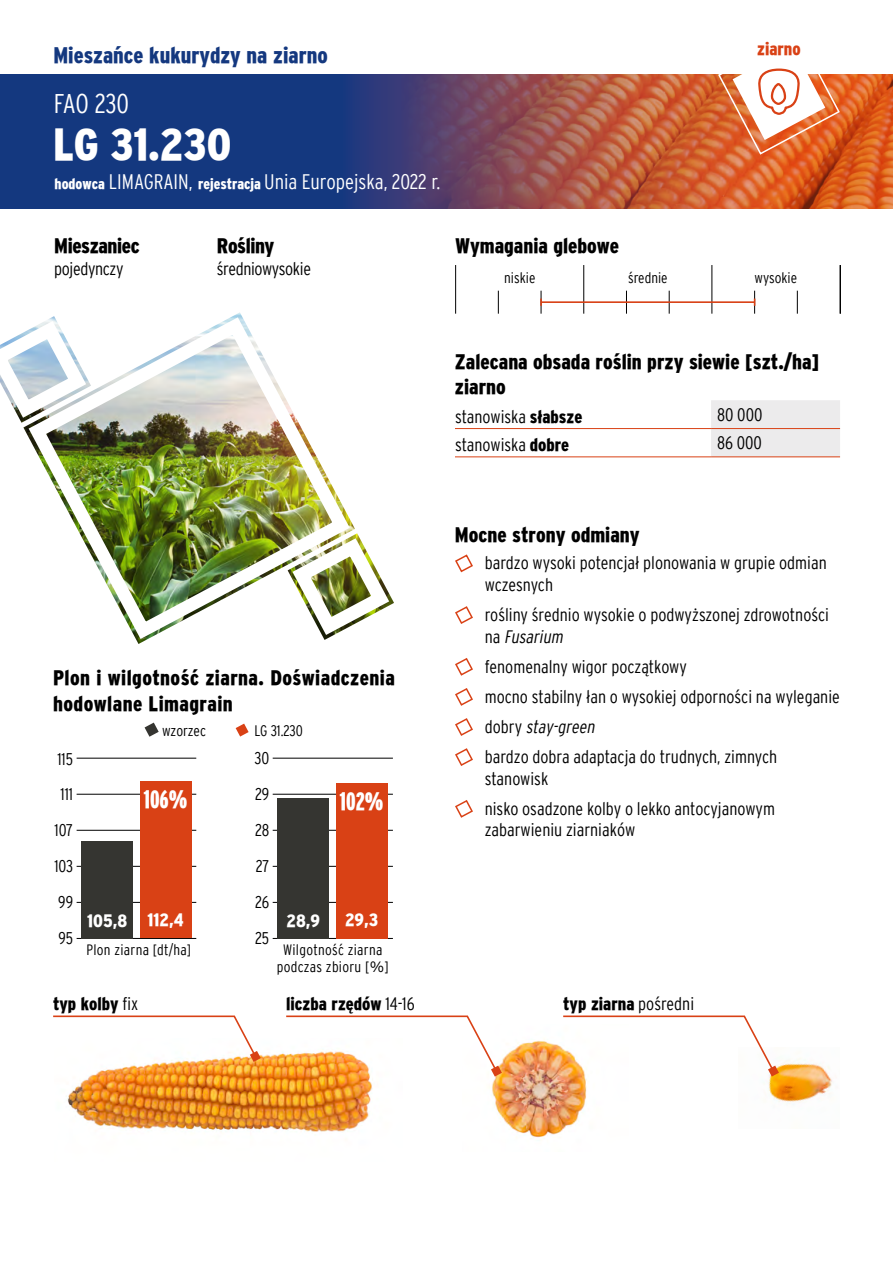
<style>
.page{position:relative;width:893px;height:1263px;background:#fff}
.page>*{position:absolute;margin:0;border:0;box-sizing:border-box;transform-origin:0 0}
.t1{font:900 condensed 45px "Interstate";letter-spacing:-.005em;color:#fff}
.t2{font:300 condensed 27px "Interstate";letter-spacing:-.015em;color:#fff}
.t3{font:900 extra-condensed 25.35px "Interstate";color:#fff}
.t4{font:900 condensed 22.5px "Interstate";color:#14387f}
.t5{font:900 condensed 21px/25.2px "Interstate";color:#000}
.t6{font:900 condensed 21px/25.2px "Interstate";letter-spacing:.02em;color:#000}
.t7{font:300 condensed 21px "Interstate";color:#fff}
.t8{font:900 condensed 21px "Interstate";letter-spacing:-.02em;color:#000}
.t9{font:300 condensed 18px/30.2px "Interstate";color:#000}
.t10{font:900 condensed 18px "Interstate";color:#000}
.t11{font:300 condensed 18px "Interstate";letter-spacing:-.02em;color:#000}
.t12{font:900 condensed 18px "Interstate";color:#fff}
.t13{font:900 condensed 18px "Interstate";color:#d94115}
.t14{font:300 condensed 16.95px/36px "Interstate";letter-spacing:-.005em;color:#000}
.t15{font:300 condensed 15.15px "Interstate";letter-spacing:-.005em;color:#000}
.t16{font:300 condensed 15px/16.5px "Interstate";letter-spacing:.02em;color:#000;text-align:center}
.t17{font:300 condensed 15px "Interstate";color:#000}
.s1{font-weight:900;font-size:15px}
.s2{font-weight:900}
.s3{font-stretch:normal}
.s4{font-style:italic}
.s5{font-weight:300}
</style>
<div class="page">
<div style="left:0;top:75px;width:384px;height:133px;background:#14387f"></div>
<img style="left:384px;top:75px;width:508px;height:133px">
<svg style="left:455px;top:554px;width:18px;height:19px"></svg>
<svg style="left:455px;top:606px;width:18px;height:18px"></svg>
<svg style="left:455px;top:658px;width:18px;height:18px"></svg>
<svg style="left:455px;top:688px;width:18px;height:18px"></svg>
<svg style="left:455px;top:718px;width:18px;height:18px"></svg>
<svg style="left:455px;top:748px;width:18px;height:18px"></svg>
<svg style="left:455px;top:800px;width:18px;height:18px"></svg>
<div style="left:711px;top:400px;width:129px;height:56px;background:#ecebec"></div>
<hr style="left:455px;top:428px;width:256px;height:1px;background:#d94115">
<hr style="left:711px;top:428px;width:129px;height:1px;background:#d94115">
<hr style="left:455px;top:456px;width:256px;height:1px;background:#d94115">
<hr style="left:711px;top:456px;width:129px;height:1px;background:#d94115">
<img style="left:20px;top:312px;width:338px;height:332px">
<svg style="left:0;top:323px;width:84px;height:92px"></svg>
<div style="left:295px;top:541px;width:92px;height:92px;border:13px solid #fff;border-radius:27px"></div>
<svg style="left:717px;top:68px;width:124px;height:88px"></svg>
<div style="left:771px;top:83px;width:15px;height:22px;border:2px solid #d94115;border-radius:7px"></div>
<img style="left:67px;top:1053px;width:306px;height:79px">
<img style="left:489px;top:1041px;width:98px;height:97px">
<img style="left:768px;top:1058px;width:65px;height:46px">
<svg style="left:562px;top:1015px;width:217px;height:61px"></svg>
<svg style="left:285px;top:1015px;width:217px;height:61px"></svg>
<svg style="left:53px;top:1015px;width:208px;height:47px"></svg>
<svg style="left:236px;top:724px;width:13px;height:12px"></svg>
<svg style="left:145px;top:722px;width:14px;height:15px"></svg>
<hr style="left:77px;top:938px;width:119px;height:1px;background:#000">
<hr style="left:77px;top:902px;width:119px;height:1px;background:#000">
<hr style="left:77px;top:866px;width:119px;height:1px;background:#000">
<hr style="left:77px;top:830px;width:119px;height:1px;background:#000">
<hr style="left:77px;top:758px;width:119px;height:1px;background:#000">
<hr style="left:77px;top:794px;width:119px;height:1px;background:#000">
<div style="left:140px;top:781px;width:51px;height:157px;background:#d94115"></div>
<div style="left:82px;top:841px;width:51px;height:97px;background:#353531"></div>
<hr style="left:273px;top:938px;width:120px;height:1px;background:#000">
<hr style="left:273px;top:902px;width:120px;height:1px;background:#000">
<hr style="left:273px;top:866px;width:120px;height:1px;background:#000">
<hr style="left:273px;top:830px;width:120px;height:1px;background:#000">
<hr style="left:273px;top:794px;width:120px;height:1px;background:#000">
<hr style="left:273px;top:758px;width:120px;height:1px;background:#000">
<div style="left:336px;top:783px;width:51px;height:156px;background:#d94115"></div>
<div style="left:278px;top:798px;width:51px;height:141px;background:#353531"></div>
<hr style="left:455px;top:265px;width:1px;height:49px;background:#000">
<hr style="left:583px;top:265px;width:1px;height:49px;background:#000">
<svg style="left:669px;top:291px;width:1px;height:23px"></svg>
<svg style="left:797px;top:291px;width:1px;height:23px"></svg>
<svg style="left:498px;top:291px;width:1px;height:23px"></svg>
<svg style="left:626px;top:291px;width:1px;height:23px"></svg>
<hr style="left:712px;top:265px;width:1px;height:49px;background:#000">
<hr style="left:840px;top:265px;width:1px;height:49px;background:#000">
<hr style="left:541px;top:301px;width:214px;height:2px;background:#d94115">
<svg style="left:540px;top:291px;width:2px;height:23px"></svg>
<svg style="left:754px;top:291px;width:1px;height:23px"></svg>
<svg style="left:892px;top:75px;width:1px;height:133px"></svg>
<p class="t4" style="left:53px;top:42px;width:276px">Mieszańce kukurydzy na ziarno</p>
<h2 class="t2" style="left:54px;top:88px;width:77px">FAO 230</h2>
<h1 class="t1" style="left:53px;top:118px;width:180px">LG 31.230</h1>
<p class="t7" style="left:55px;top:169px;width:387px"><span class="s1">hodowca</span> LIMAGRAIN, <span class="s1">rejestracja</span> Unia Europejska, 2022 r.</p>
<p class="t13" style="left:757px;top:38px;width:45px">ziarno</p>
<p class="t8" style="left:54px;top:233px;width:87px">Mieszaniec</p>
<p class="t11" style="left:54px;top:258px;width:71px">pojedynczy</p>
<p class="t8" style="left:217px;top:233px;width:59px">Rośliny</p>
<p class="t11" style="left:217px;top:258px;width:96px">średniowysokie</p>
<p class="t5" style="left:455px;top:233px;width:166px">Wymagania glebowe</p>
<p class="t16" style="left:504px;top:270px;width:33px">niskie</p>
<p class="t17" style="left:628px;top:269px;width:41px">średnie</p>
<p class="t17" style="left:755px;top:269px;width:44px">wysokie</p>
<p class="t5" style="left:455px;top:348px;width:366px">Zalecana obsada roślin przy siewie [szt./ha] ziarno</p>
<p class="t9" style="left:455px;top:401px;width:129px">stanowiska <span class="s2">słabsze</span></p>
<p class="t9" style="left:717px;top:399px;width:47px">80 000</p>
<p class="t9" style="left:455px;top:429px;width:116px">stanowiska <span class="s2">dobre</span></p>
<p class="t9" style="left:717px;top:428px;width:46px">86 000</p>
<p class="t6" style="left:53px;top:665px;width:343px">Plon i wilgotność ziarna. Doświadczenia hodowlane Limagrain</p>
<p class="t15" style="left:162px;top:721px;width:45px">wzorzec</p>
<p class="t15" style="left:254px;top:721px;width:50px">LG 31.230</p>
<p class="t14" style="left:57px;top:740px;width:17px">115<br>111</p>
<h3 class="t3" style="left:144px;top:785px;width:45px">106%</h3>
<p class="t14" style="left:254px;top:740px;width:16px">30</p>
<p class="t14" style="left:255px;top:776px;width:16px">29</p>
<h3 class="t3" style="left:340px;top:787px;width:45px">102%</h3>
<p class="t14" style="left:55px;top:812px;width:20px">107</p>
<p class="t14" style="left:255px;top:812px;width:16px">28</p>
<p class="t14" style="left:54px;top:848px;width:20px">103</p>
<p class="t14" style="left:256px;top:848px;width:15px">27</p>
<p class="t14" style="left:58px;top:884px;width:16px">99</p>
<p class="t14" style="left:255px;top:884px;width:16px">26</p>
<p class="t12" style="left:87px;top:910px;width:98px">105,8 112,4</p>
<p class="t12" style="left:287px;top:911px;width:35px">28,9</p>
<p class="t12" style="left:345px;top:910px;width:35px">29,3</p>
<p class="t14" style="left:58px;top:920px;width:16px">95</p>
<p class="t16" style="left:86px;top:941px;width:106px">Plon ziarna [dt/ha]</p>
<p class="t14" style="left:255px;top:920px;width:16px">25</p>
<p class="t16" style="left:277px;top:941px;width:113px">Wilgotność ziarna podczas zbioru [<span class="s3">%</span>]</p>
<p class="t5" style="left:455px;top:522px;width:186px">Mocne strony odmiany</p>
<p class="t9" style="left:485px;top:552px;width:344px;line-height:21.6px">bardzo wysoki potencjał plonowania w grupie odmian wczesnych</p>
<p class="t9" style="left:485px;top:604px;width:346px;line-height:21.6px">rośliny średnio wysokie o podwyższonej zdrowotności n a <span class="s4">Fusarium</span></p>
<p class="t9" style="left:485px;top:651px;width:357px">fenomenalny wigor początkowy<br>mocno stabilny łan o wysokiej odporności na wyleganie d o b r y <span class="s4">stay-green<br></span>bardzo dobra adaptacja do trudnych, zimnych</p>
<p class="t9" style="left:485px;top:763px;width:292px">stanowisk<br>nisko osadzone kolby o lekko antocyjanowym</p>
<p class="t9" style="left:485px;top:815px;width:152px">zabarwieniu ziarniaków</p>
<p class="t10" style="left:53px;top:994px;width:87px">typ kolby <span class="s5">fix</span></p>
<p class="t10" style="left:286px;top:994px;width:130px">liczba rzędów <span class="s5">14-16</span></p>
<p class="t10" style="left:563px;top:994px;width:132px">typ ziarna <span class="s5">pośredni</span></p>
</div>
